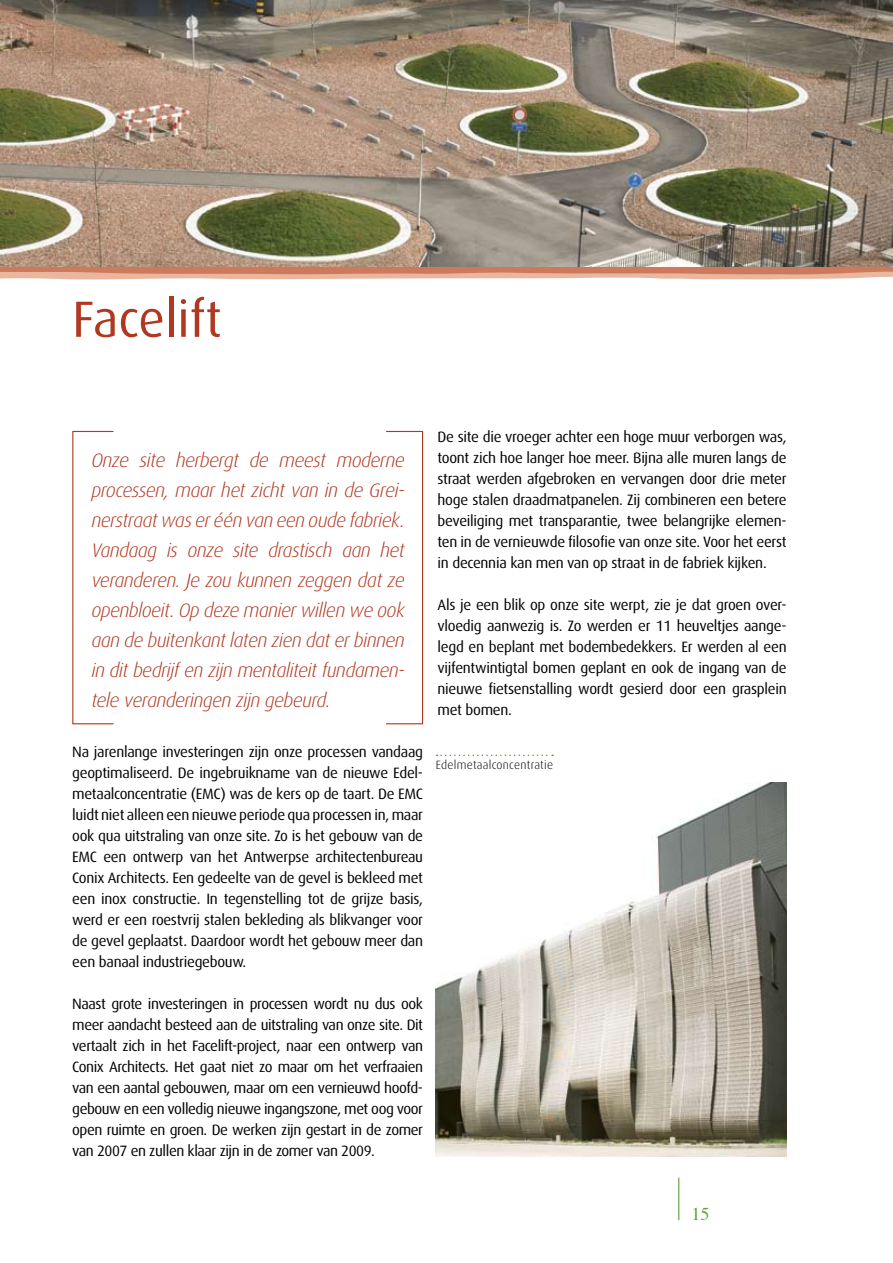
<style>
.page{position:relative;width:893px;height:1263px;background:#fff}
.page>*{position:absolute;margin:0;border:0;box-sizing:border-box;transform-origin:0 0}
.t1{font:51px "Dax";color:#b03821}
.t2{font:italic 300 19.5px/30px "Dax";letter-spacing:-.03em;color:#b03821;text-align:justify}
.t3{font:18px "Times";color:#5ba138}
.t4{font:15px/21px "Dax";letter-spacing:-.02em;color:#000;text-align:justify}
.t5{font:300 12px "Dax";letter-spacing:.02em;color:#000}
</style>
<div class="page">
<hr style="left:678px;top:1177px;width:1px;height:43px;background:#5ba138">
<img style="left:0;top:0;width:893px;height:267px">
<svg style="left:0;top:267px;width:893px;height:13px;background:#dea088"></svg>
<div style="left:385px;top:431px;width:38px;height:293px;border:1px solid #b03821"></div>
<img style="left:436px;top:782px;width:351px;height:375px">
<svg style="left:437px;top:755px;width:116px;height:1px"></svg>
<h1 class="t1" style="left:72px;top:291px;width:151px">Facelift</h1>
<p class="t2" style="left:91px;top:445px;width:315px">Onze site herbergt de meest moderne processen, maar het zicht van in de Grei&shy;nerstraat was er één van een oude fabriek.<br>Vandaag is onze site drastisch aan het veranderen. Je zou kunnen zeggen dat ze openbloeit. Op deze manier willen we ook aan de buitenkant laten zien dat er binnen in dit bedrijf en zijn mentaliteit fundamen&shy;tele veranderingen zijn gebeurd.</p>
<p class="t4" style="left:72px;top:741px;width:352px">Na jarenlange investeringen zijn onze processen vandaag geoptimaliseerd. De ingebruikname van de nieuwe Edel&shy;metaalconcentratie (EMC) was de kers op de taart. De EMC luidt niet alleen een nieuwe periode qua processen in, maar ook qua uitstraling van onze site. Zo is het gebouw van de EMC een ontwerp van het Antwerpse architectenbureau Conix Architects. Een gedeelte van de gevel is bekleed met een inox constructie. In tegenstelling tot de grijze basis, werd er een roestvrij stalen bekleding als blikvanger voor de gevel geplaatst. Daardoor wordt het gebouw meer dan een banaal industriegebouw.</p>
<p class="t4" style="left:72px;top:993px;width:352px">Naast grote investeringen in processen wordt nu dus ook meer aandacht besteed aan de uitstraling van onze site. Dit vertaalt zich in het Facelift-project, naar een ontwerp van Conix Architects. Het gaat niet zo maar om het verfraaien van een aantal gebouwen, maar om een vernieuwd hoofd&shy;gebouw en een volledig nieuwe ingangszone, met oog voor open ruimte en groen. De werken zijn gestart in de zomer van 2007 en zullen klaar zijn in de zomer van 2009.</p>
<p class="t4" style="left:438px;top:426px;width:351px">De site die vroeger achter een hoge muur verborgen was, toont zich hoe langer hoe meer. Bijna alle muren langs de straat werden afgebroken en vervangen door drie meter hoge stalen draadmatpanelen. Zij combineren een betere beveiliging met transparantie, twee belangrijke elemen&shy;ten in de vernieuwde filosofie van onze site. Voor het eerst in decennia kan men van op straat in de fabriek kijken.</p>
<p class="t4" style="left:438px;top:594px;width:351px">Als je een blik op onze site werpt, zie je dat groen over&shy;vloedig aanwezig is. Zo werden er 11 heuveltjes aange&shy;legd en beplant met bodembedekkers. Er werden al een vijfentwintigtal bomen geplant en ook de ingang van de nieuwe fietsenstalling wordt gesierd door een grasplein met bomen.</p>
<p class="t5" style="left:436px;top:758px;width:119px">Edelmetaalconcentratie</p>
<p class="t3" style="left:691px;top:1197px;width:19px">15</p>
</div>
